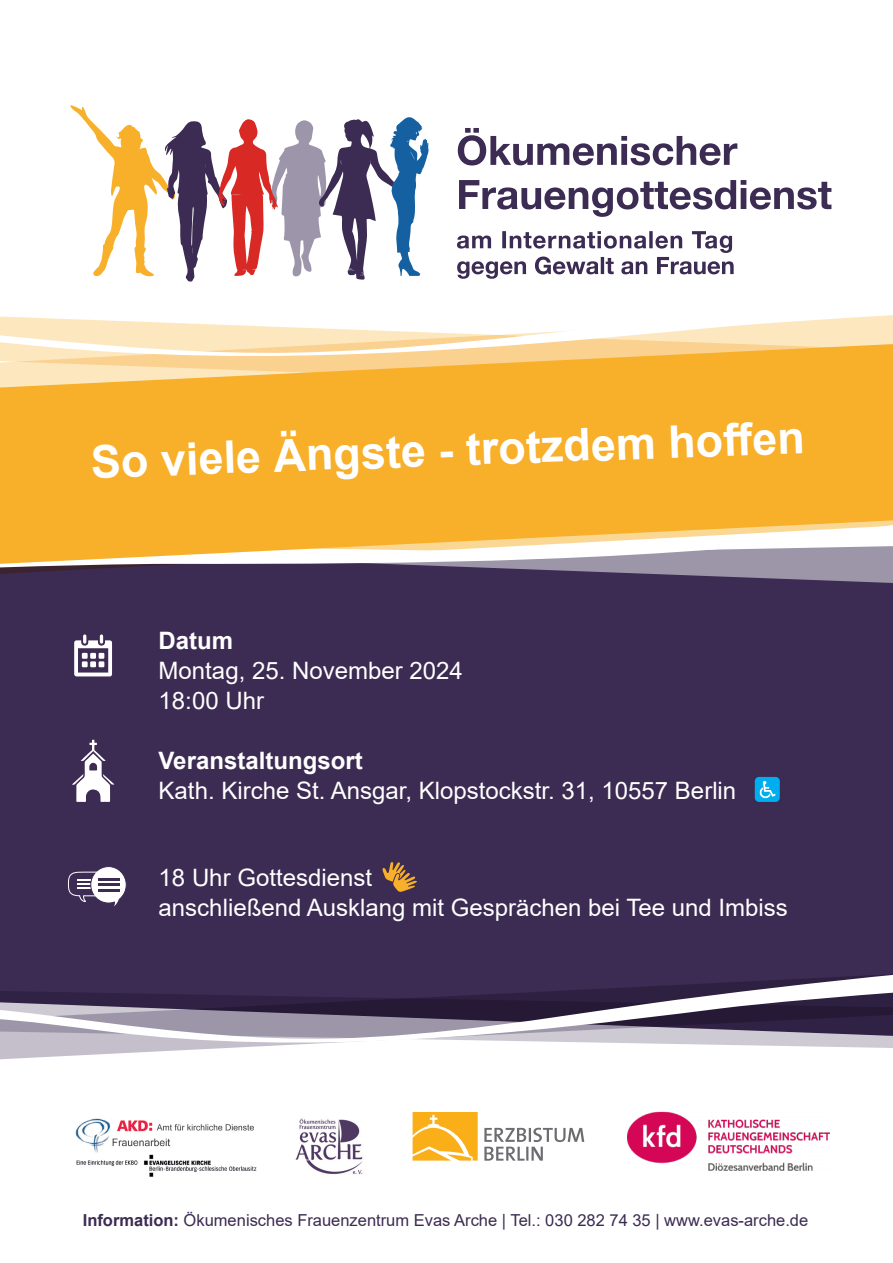
<style>
.page{position:relative;width:893px;height:1263px;background:#fff}
.page>*{position:absolute;margin:0;border:0;box-sizing:border-box;transform-origin:0 0}
.t1{font:700 45px "Arial";color:#fff}
.t2{font:24px "Arial";color:#fff}
.t3{font:700 24px "Arial";color:#fff}
.t4{font:16.5px "Arial";color:#3c2b52}
.s1{font-weight:700}
</style>
<div class="page">
<div style="left:0;top:575px;width:893px;height:399px;background:#3c2b52"></div>
<svg style="left:0;top:568px;width:893px;height:7px;fill:#3c2b52"></svg>
<svg style="left:0;top:315px;width:893px;height:28px;fill:#fce7bf"></svg>
<svg style="left:0;top:974px;width:893px;height:83px"></svg>
<svg style="left:0;top:564px;width:893px;height:4px"></svg>
<svg style="left:0;top:343px;width:893px;height:221px;fill:#f8af2a"></svg>
<svg style="left:457px;top:231px;width:277px;height:48px"></svg>
<svg style="left:459px;top:180px;width:372px;height:37px"></svg>
<svg style="left:458px;top:128px;width:279px;height:37px"></svg>
<svg style="left:70px;top:105px;width:358px;height:177px"></svg>
<svg style="left:72px;top:740px;width:42px;height:62px"></svg>
<svg style="left:74px;top:634px;width:38px;height:42px"></svg>
<svg style="left:68px;top:866px;width:59px;height:44px"></svg>
<hr style="left:98px;top:878px;width:22px;height:2px;background:#3c2b52">
<hr style="left:98px;top:883px;width:22px;height:3px;background:#3c2b52">
<hr style="left:98px;top:889px;width:22px;height:2px;background:#3c2b52">
<img style="left:295px;top:1118px;width:68px;height:56px">
<img style="left:75px;top:1118px;width:182px;height:59px">
<svg style="left:413px;top:1113px;width:65px;height:47px"></svg>
<svg style="left:484px;top:1128px;width:100px;height:33px"></svg>
<img style="left:627px;top:1111px;width:203px;height:60px">
<div style="left:755px;top:777px;width:25px;height:25px;background:#00aeef;border-radius:4px"></div>
<svg style="left:760px;top:781px;width:16px;height:17px"></svg>
<svg style="left:382px;top:862px;width:35px;height:30px"></svg>
<p class="t1" style="left:90px;top:430px;width:716px;rotate:-2deg">So viele Ängste - trotzdem hoffen</p>
<p class="t3" style="left:159px;top:624px;width:76px">Datum</p>
<p class="t2" style="left:159px;top:654px;width:306px">Montag, 25. November 2024</p>
<p class="t2" style="left:159px;top:684px;width:107px">18:00 Uhr</p>
<p class="t3" style="left:159px;top:744px;width:206px">Veranstaltungsort</p>
<p class="t2" style="left:159px;top:774px;width:579px">Kath. Kirche St. Ansgar, Klopstockstr. 31, 10557 Berlin</p>
<p class="t2" style="left:159px;top:861px;width:215px">18 Uhr Gottesdienst</p>
<p class="t2" style="left:159px;top:891px;width:631px">anschließend Ausklang mit Gesprächen bei Tee und Imbiss</p>
<p class="t4" style="left:83px;top:1208px;width:727px"><span class="s1">Information:</span> Ökumenisches Frauenzentrum Evas Arche | Tel.: 030 282 74 35 | www.evas-arche.de</p>
</div>
